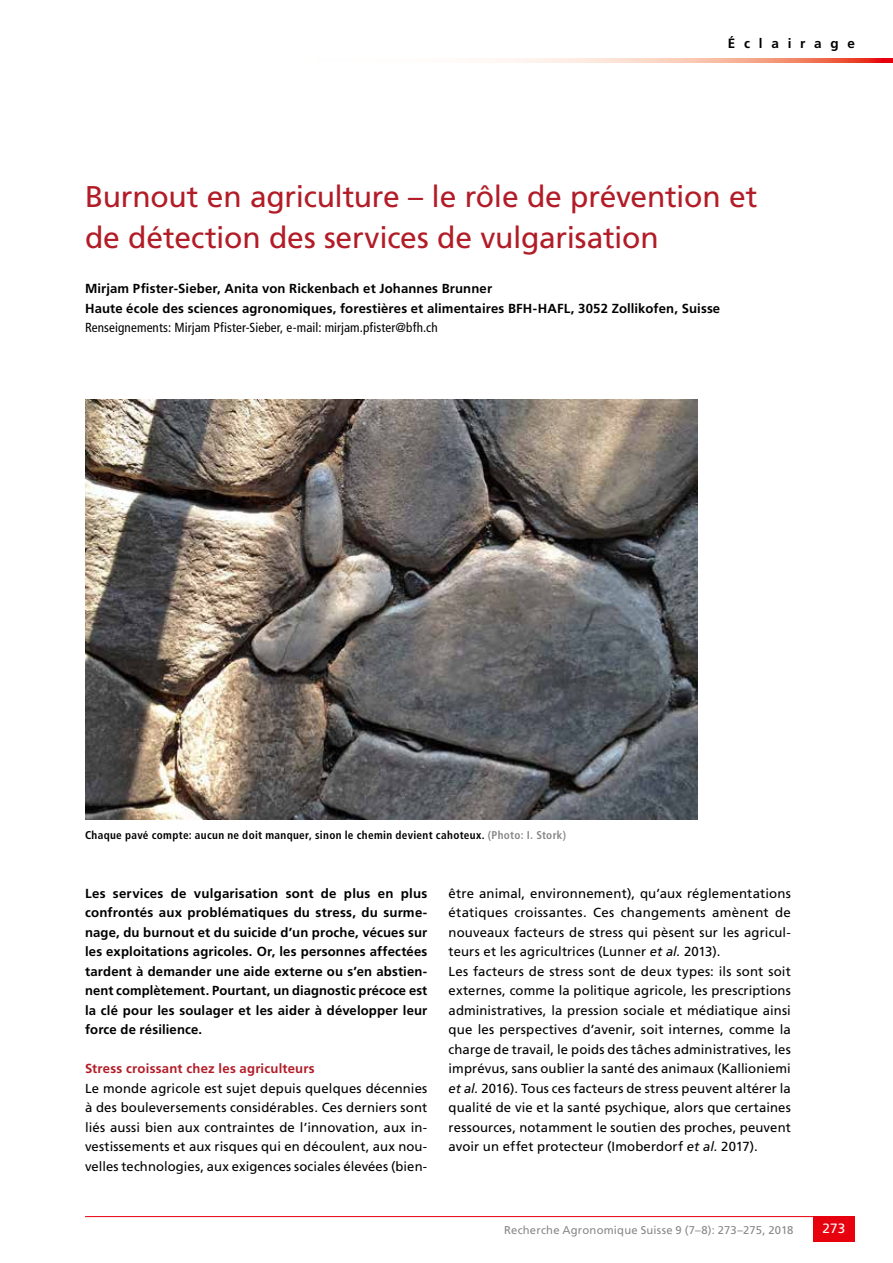
<style>
.page{position:relative;width:893px;height:1263px;background:#fff}
.page>*{position:absolute;margin:0;border:0;box-sizing:border-box;transform-origin:0 0}
.t1{font:30px/40.5px "Frutiger LT Std";letter-spacing:-.01em;color:#b21c27}
.t2{font:700 13.5px "Frutiger LT Std";letter-spacing:.65em;color:#000}
.t3{font:13.5px "Frutiger LT Std";color:#fff}
.t4{font:13.2px/19.5px "Frutiger LT Std";letter-spacing:.01em;color:#000;text-align:justify}
.t5{font:700 13.2px/19.5px "Frutiger LT Std";letter-spacing:.01em;color:#000;text-align:justify}
.t6{font:condensed 13.2px "Frutiger LT Std";letter-spacing:.01em;color:#000}
.t7{font:700 13.2px "Frutiger LT Std";letter-spacing:.015em;color:#b21c27}
.t8{font:700 condensed 11.25px "Frutiger LT Std";letter-spacing:.03em;color:#000}
.t9{font:11.25px "Frutiger LT Std";letter-spacing:.02em;color:#878988}
.s1{color:#878988}
.s2{font-style:italic}
</style>
<div class="page">
<hr style="left:85px;top:1216px;width:770px;height:1px;background:#e7000e">
<div style="left:813px;top:1216px;width:42px;height:26px;background:#e7000e"></div>
<svg style="left:491px;top:58px;width:402px;height:5px;background:#f6b09e"></svg>
<img style="left:85px;top:399px;width:612px;height:421px">
<p class="t2" style="left:728px;top:36px;width:129px">Éclairage</p>
<h1 class="t1" style="left:85px;top:177px;width:674px">Burnout en agriculture – le rôle de prévention et de détection des services de vulgarisation</h1>
<p class="t5" style="left:85px;top:279px;width:637px">Mirjam Pfister-Sieber, Anita von Rickenbach et Johannes Brunner<br>Haute école des sciences agronomiques, forestières et alimentaires BFH-HAFL, 3052 Zollikofen, Suisse</p>
<p class="t6" style="left:85px;top:320px;width:354px">Renseignements: Mirjam Pfister-Sieber, e-mail: mirjam.pfister@bfh.ch</p>
<p class="t8" style="left:85px;top:829px;width:483px">Chaque pavé compte: aucun ne doit manquer, sinon le chemin devient cahoteux. <span class="s1">(Photo: I. Stork)</span></p>
<p class="t5" style="left:85px;top:883px;width:344px">Les services de vulgarisation sont de plus en plus confrontés aux problématiques du stress, du surme&shy;nage, du burnout et du suicide d’un proche, vécues sur les exploitations agricoles. Or, les personnes affectées tardent à demander une aide externe ou s’en abstien&shy;nent complètement. Pourtant, un diagnostic précoce est la clé pour les soulager et les aider à développer leur force de résilience.</p>
<p class="t7" style="left:85px;top:1061px;width:231px">Stress croissant chez les agriculteurs</p>
<p class="t4" style="left:85px;top:1078px;width:344px">Le monde agricole est sujet depuis quelques décennies à des bouleversements considérables. Ces derniers sont liés aussi bien aux contraintes de l’innovation, aux in&shy;vestissements et aux risques qui en découlent, aux nou&shy;velles technologies, aux exigences sociales élevées (bien-</p>
<p class="t4" style="left:449px;top:883px;width:344px;text-align:left">être animal, environnement), qu’aux réglementations étatiques croissantes. Ces changements amènent de nouveaux facteurs de stress qui pèsent sur les agricul&shy;teurs et les agricultrices (Lunner <span class="s2">et al.</span> 2013).<br>Les facteurs de stress sont de deux types: ils sont soit externes, comme la politique agricole, les prescriptions administratives, la pression sociale et médiatique ainsi que les perspectives d’avenir, soit internes, comme la charge de travail, le poids des tâches administratives, les imprévus, sans oublier la santé des animaux (Kallioniemi <span class="s2">et al.</span> 2016). Tous ces facteurs de stress peuvent altérer la qualité de vie et la santé psychique, alors que certaines ressources, notamment le soutien des proches, peuvent avoir un effet protecteur (Imoberdorf <span class="s2">et al.</span> 2017).</p>
<p class="t9" style="left:504px;top:1223px;width:291px">Recherche Agronomique Suisse 9 (7–8): 273–275, 2018</p>
<p class="t3" style="left:822px;top:1221px;width:24px">273</p>
</div>
